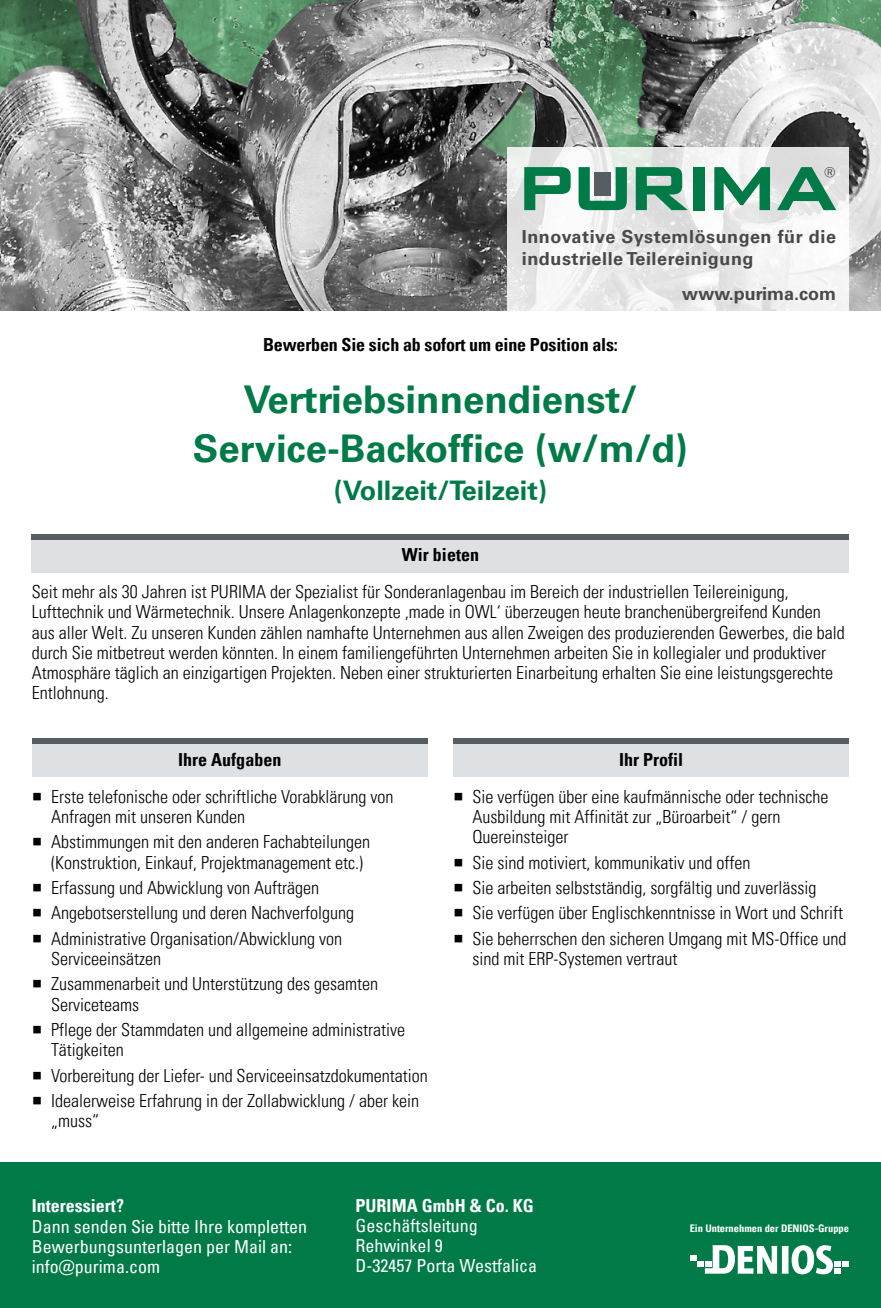
<style>
.page{position:relative;width:881px;height:1308px;background:#fff}
.page>*{position:absolute;margin:0;border:0;box-sizing:border-box;transform-origin:0 0}
.t1{font:700 38.25px/48.6px "Univers LT Pro 65";color:#007b48;text-align:center}
.t2{font:700 27px "Univers LT Pro 65";color:#007b48}
.t3{font:300 condensed 18px/20.2px "Univers LT Pro";color:#000}
.t4{font:condensed 18px/20.2px "Univers LT Pro";color:#fff}
.t5{font:700 condensed 18px "Univers LT Pro";letter-spacing:-.01em;color:#000}
.t6{font:700 18px/21.6px "Univers LT Pro 65";letter-spacing:.03em;color:#494948}
.t7{font:700 condensed 18px "Univers LT Pro";color:#fff}
.t8{font:700 18px "Univers LT Pro 65";color:#494948}
.t9{font:700 condensed 10.58px "Univers LT Pro";color:#fff}
</style>
<div class="page">
<img style="left:0;top:0;width:880px;height:311px">
<div style="left:0;top:1162px;width:880px;height:145px;background:#007b48"></div>
<div style="left:696px;top:1261px;width:7px;height:6px;background:#fff"></div>
<div style="left:689px;top:1255px;width:7px;height:6px;background:#fff"></div>
<svg style="left:704px;top:1245px;width:144px;height:29px"></svg>
<svg style="left:507px;top:147px;width:341px;height:164px"></svg>
<svg style="left:524px;top:167px;width:46px;height:43px"></svg>
<svg style="left:578px;top:167px;width:48px;height:43px"></svg>
<svg style="left:635px;top:167px;width:52px;height:43px;background:#53a180"></svg>
<div style="left:693px;top:167px;width:11px;height:43px;background:#007b48"></div>
<svg style="left:714px;top:167px;width:55px;height:43px"></svg>
<div style="left:594px;top:172px;width:16px;height:24px;background:#565e61"></div>
<svg style="left:776px;top:167px;width:60px;height:43px;background:#7eb39d"></svg>
<div style="left:32px;top:537px;width:816px;height:35px;background:#dde1e3"></div>
<div style="left:32px;top:534px;width:816px;height:5px;background:#565e61"></div>
<div style="left:32px;top:741px;width:395px;height:35px;background:#dde1e3"></div>
<div style="left:32px;top:738px;width:395px;height:5px;background:#565e61"></div>
<div style="left:453px;top:741px;width:395px;height:35px;background:#dde1e3"></div>
<div style="left:453px;top:738px;width:395px;height:5px;background:#565e61"></div>
<p class="t6" style="left:521px;top:225px;width:315px">Innovative Systemlösungen für die industrielle Teilereinigung</p>
<p class="t8" style="left:682px;top:281px;width:155px">www.purima.com</p>
<p class="t5" style="left:263px;top:334px;width:356px">Bewerben Sie sich ab sofort um eine Position als:</p>
<h1 class="t1" style="left:193px;top:373px;width:496px">Vertriebsinnendienst/<br>Service-Backoffice (w/m/d)</h1>
<h2 class="t2" style="left:334px;top:471px;width:214px">(Vollzeit/Teilzeit)</h2>
<p class="t5" style="left:402px;top:544px;width:79px">Wir bieten</p>
<p class="t3" style="left:32px;top:581px;width:814px">Seit mehr als 30 Jahren ist PURIMA der Spezialist für Sonderanlagenbau im Bereich der industriellen Teilereinigung, Lufttechnik und Wärmetechnik. Unsere Anlagenkonzepte ‚made in OWL‘ überzeugen heute branchenübergreifend Kunden aus aller Welt. Zu unseren Kunden zählen namhafte Unternehmen aus allen Zweigen des produzierenden Gewerbes, die bald durch Sie mitbetreut werden könnten. In einem familiengeführten Unternehmen arbeiten Sie in kollegialer und produktiver Atmosphäre täglich an einzigartigen Projekten. Neben einer strukturierten Einarbeitung erhalten Sie eine leistungsgerechte Entlohnung.</p>
<p class="t5" style="left:178px;top:748px;width:104px">Ihre Aufgaben</p>
<p class="t5" style="left:619px;top:748px;width:66px">Ihr Profil</p>
<p class="t3" style="left:472px;top:785px;width:357px">Sie verfügen über eine kaufmännische oder technische<br>Ausbildung mit Affinität zur „Büroarbeit“ / gern<br>Quereinsteiger</p>
<p class="t3" style="left:472px;top:848px;width:375px;line-height:25.4px">Sie sind motiviert, kommunikativ und offen<br>Sie arbeiten selbstständig, sorgfältig und zuverlässig<br>Sie verfügen über Englischkenntnisse in Wort und Schrift Sie beherrschen den sicheren Umgang mit MS-Office und</p>
<p class="t3" style="left:472px;top:947px;width:206px">sind mit ERP-Systemen vertraut</p>
<p class="t3" style="left:51px;top:785px;width:344px">Erste telefonische oder schriftliche Vorabklärung von<br>Anfragen mit unseren Kunden</p>
<p class="t3" style="left:51px;top:831px;width:320px">Abstimmungen mit den anderen Fachabteilungen (Konstruktion, Einkauf, Projektmanagement etc.)</p>
<p class="t3" style="left:51px;top:874px;width:304px;line-height:25.4px">Erfassung und Abwicklung von Aufträgen<br>Angebotserstellung und deren Nachverfolgung<br>Administrative Organisation/Abwicklung von</p>
<p class="t3" style="left:51px;top:945px;width:328px;line-height:25.4px">Serviceeinsätzen<br>Zusammenarbeit und Unterstützung des gesamten</p>
<p class="t3" style="left:51px;top:990px;width:355px;line-height:25.4px">Serviceteams<br>Pflege der Stammdaten und allgemeine administrative</p>
<p class="t3" style="left:51px;top:1036px;width:378px;line-height:25.4px">Tätigkeiten<br>Vorbereitung der Liefer- und Serviceeinsatzdokumentation<br>Idealerweise Erfahrung in der Zollabwicklung / aber kein</p>
<p class="t3" style="left:51px;top:1109px;width:50px">„muss“</p>
<p class="t7" style="left:32px;top:1194px;width:93px">Interessiert?</p>
<p class="t4" style="left:32px;top:1215px;width:276px">Dann senden Sie bitte Ihre kompletten<br>Bewerbungsunterlagen per Mail an: info@purima.com</p>
<p class="t7" style="left:355px;top:1194px;width:180px">PURIMA GmbH &amp; Co. KG</p>
<p class="t4" style="left:355px;top:1214px;width:183px">Geschäftsleitung<br>Rehwinkel 9<br>D-32457 Porta Westfalica</p>
<p class="t9" style="left:689px;top:1222px;width:161px">Ein Unternehmen der DENIOS-Gruppe</p>
</div>
